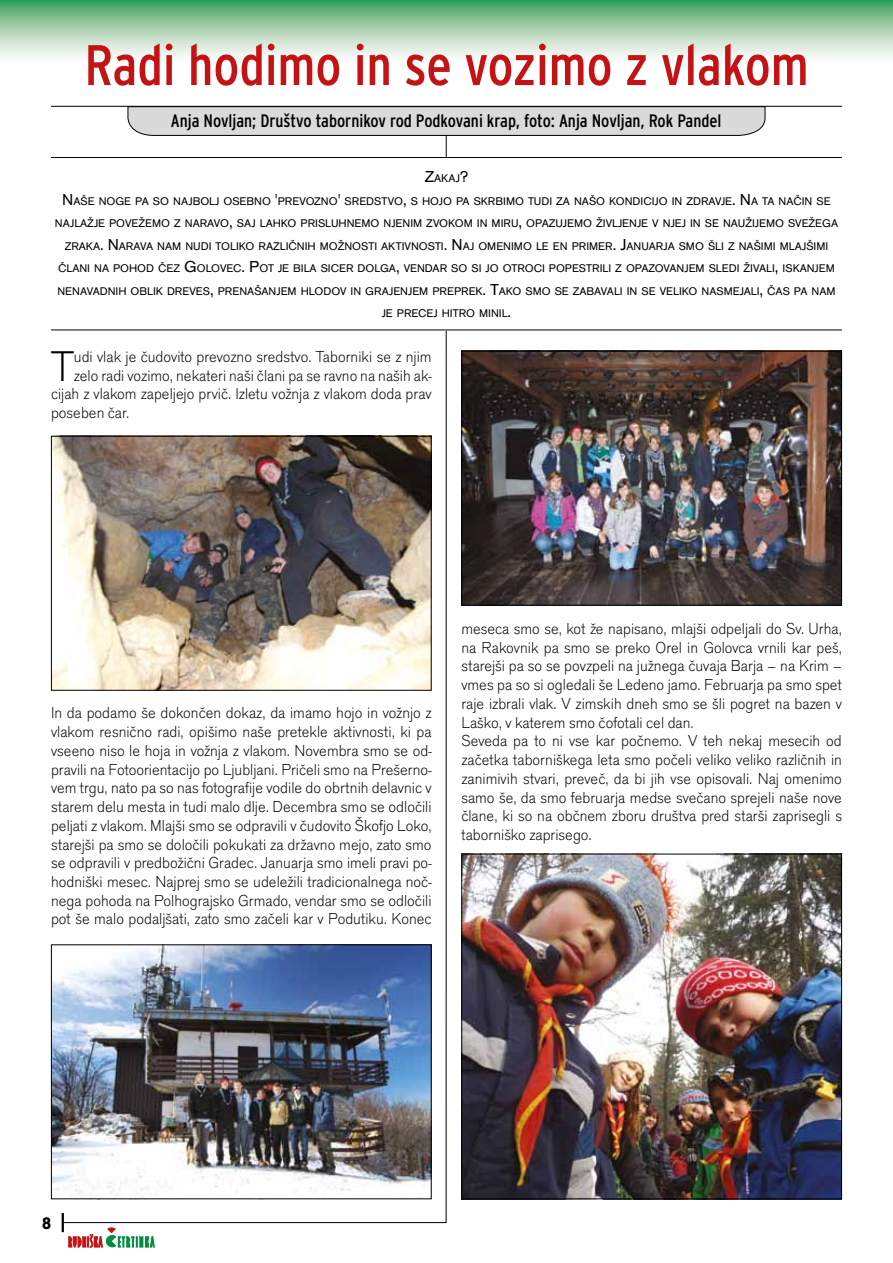
<style>
.page{position:relative;width:893px;height:1263px;background:#fff}
.page>*{position:absolute;margin:0;border:0;box-sizing:border-box;transform-origin:0 0}
.t1{font:57px "Interstate Cond";color:#c51315}
.t2{font:44.55px "Accius TEE Ligh";color:#000}
.t3{font:18px "Interstate Cond";color:#000}
.t4{font:16.5px/18.8px "Accius TEE Ligh";color:#000;text-align:justify}
.t5{font:900 16.5px "Interstate Cond";color:#000}
.t6{font:11.55px/22.5px "Accius TEE";color:#000;text-align:center}
.s1{font-size:16.5px}
</style>
<div class="page">
<svg style="left:0;top:0;width:892px;height:57px;background:#a1ceac"></svg>
<svg style="left:892px;top:0;width:1px;height:57px"></svg>
<svg style="left:62px;top:1213px;width:92px;height:35px"></svg>
<svg style="left:63px;top:136px;width:384px;height:1087px"></svg>
<svg style="left:127px;top:107px;width:639px;height:29px;background:#d0d0d0"></svg>
<div style="left:51px;top:157px;width:791px;height:173px;background:#fff"></div>
<hr style="left:51px;top:330px;width:791px;height:1px;background:#000">
<hr style="left:51px;top:157px;width:791px;height:1px;background:#000">
<img style="left:53px;top:438px;width:377px;height:251px">
<div style="left:51px;top:436px;width:381px;height:255px;border:1px solid #000"></div>
<img style="left:463px;top:856px;width:377px;height:341px">
<div style="left:461px;top:854px;width:381px;height:345px;border:1px solid #000"></div>
<img style="left:53px;top:946px;width:377px;height:251px">
<div style="left:51px;top:944px;width:381px;height:255px;border:1px solid #000"></div>
<img style="left:463px;top:353px;width:377px;height:251px">
<div style="left:461px;top:351px;width:381px;height:255px;border:1px solid #000"></div>
<hr style="left:51px;top:106px;width:791px;height:1px;background:#000">
<h1 class="t1" style="left:84px;top:33px;width:726px">Radi hodimo in se vozimo z vlakom</h1>
<p class="t3" style="left:171px;top:110px;width:552px">Anja Novljan; Druπtvo tabornikov rod Podkovani krap, foto: Anja Novljan, Rok Pandel</p>
<p class="t6" style="left:55px;top:167px;width:785px"><span class="s1">Z</span>AKAJ<span class="s1">?<br>N</span>AŠE NOGE PA SO NAJBOLJ OSEBNO <span class="s1">'</span>PREVOZNO<span class="s1">'</span> SREDSTVO<span class="s1">,</span> S HOJO PA SKRBIMO TUDI ZA NAŠO KONDICIJO IN ZDRAVJE<span class="s1">. N</span>A TA NAČIN SE NAJLAŽJE POVEŽEMO Z NARAVO<span class="s1">,</span> SAJ LAHKO PRISLUHNEMO NJENIM ZVOKOM IN MIRU<span class="s1">,</span> OPAZUJEMO ŽIVLJENJE V NJEJ IN SE NAUŽIJEMO SVEŽEGA ZRAKA<span class="s1">. N</span>ARAVA NAM NUDI TOLIKO RAZLIČNIH MOŽNOSTI AKTIVNOSTI<span class="s1">. N</span>AJ OMENIMO LE EN PRIMER<span class="s1">. J</span>ANUARJA SMO ŠLI Z NAŠIMI MLAJŠIMI ČLANI NA POHOD ČEZ <span class="s1">G</span> OLOVEC<span class="s1">. P</span>OT JE BILA SICER DOLGA<span class="s1">,</span> VENDAR SO SI JO OTROCI POPESTRILI Z OPAZOVANJEM SLEDI ŽIVALI<span class="s1">,</span> ISKANJEM NENAVADNIH OBLIK DREVES<span class="s1">,</span> PRENAŠANJEM HLODOV IN GRAJENJEM PREPREK<span class="s1">. T</span>AKO SMO SE ZABAVALI IN SE VELIKO NASMEJALI<span class="s1">,</span> ČAS PA NAM JE PRECEJ HITRO MINIL<span class="s1">.</span></p>
<h2 class="t2" style="left:51px;top:341px;width:24px">T</h2>
<p class="t4" style="left:74px;top:347px;width:359px">udi vlak je čudovito prevozno sredstvo. Taborniki se z njim</p>
<p class="t4" style="left:74px;top:366px;width:359px">zelo radi vozimo, nekateri naši člani pa se ravno na naših ak-</p>
<p class="t4" style="left:51px;top:385px;width:382px">cijah z vlakom zapeljejo prvič. Izletu vožnja z vlakom doda prav</p>
<p class="t4" style="left:51px;top:404px;width:80px">poseben čar.</p>
<p class="t4" style="left:51px;top:704px;width:382px">In da podamo še dokončen dokaz, da imamo hojo in vožnjo z vlakom resnično radi, opišimo naše pretekle aktivnosti, ki pa vseeno niso le hoja in vožnja z vlakom. Novembra smo se od&shy;pravili na Fotoorientacijo po Ljubljani. Pričeli smo na Prešerno&shy;vem trgu, nato pa so nas fotografije vodile do obrtnih delavnic v starem delu mesta in tudi malo dlje. Decembra smo se odločili peljati z vlakom. Mlajši smo se odpravili v čudovito Škofjo Loko, starejši pa smo se določili pokukati za državno mejo, zato smo se odpravili v predbožični Gradec. Januarja smo imeli pravi po&shy;hodniški mesec. Najprej smo se udeležili tradicionalnega noč&shy;nega pohoda na Polhograjsko Grmado, vendar smo se odločili pot še malo podaljšati, zato smo začeli kar v Podutiku. Konec</p>
<p class="t4" style="left:461px;top:619px;width:382px;text-align:left">meseca smo se, kot že napisano, mlajši odpeljali do Sv. Urha, na Rakovnik pa smo se preko Orel in Golovca vrnili kar peš, starejši pa so se povzpeli na južnega čuvaja Barja – na Krim – vmes pa so si ogledali še Ledeno jamo. Februarja pa smo spet raje izbrali vlak. V zimskih dneh smo se šli pogret na bazen v Laško, v katerem smo čofotali cel dan.<br>Seveda pa to ni vse kar počnemo. V teh nekaj mesecih od začetka taborniškega leta smo počeli veliko veliko različnih in zanimivih stvari, preveč, da bi jih vse opisovali. Naj omenimo samo še, da smo februarja medse svečano sprejeli naše nove člane, ki so na občnem zboru društva pred starši zaprisegli s taborniško zaprisego.</p>
<p class="t5" style="left:42px;top:1214px;width:11px">8</p>
</div>
